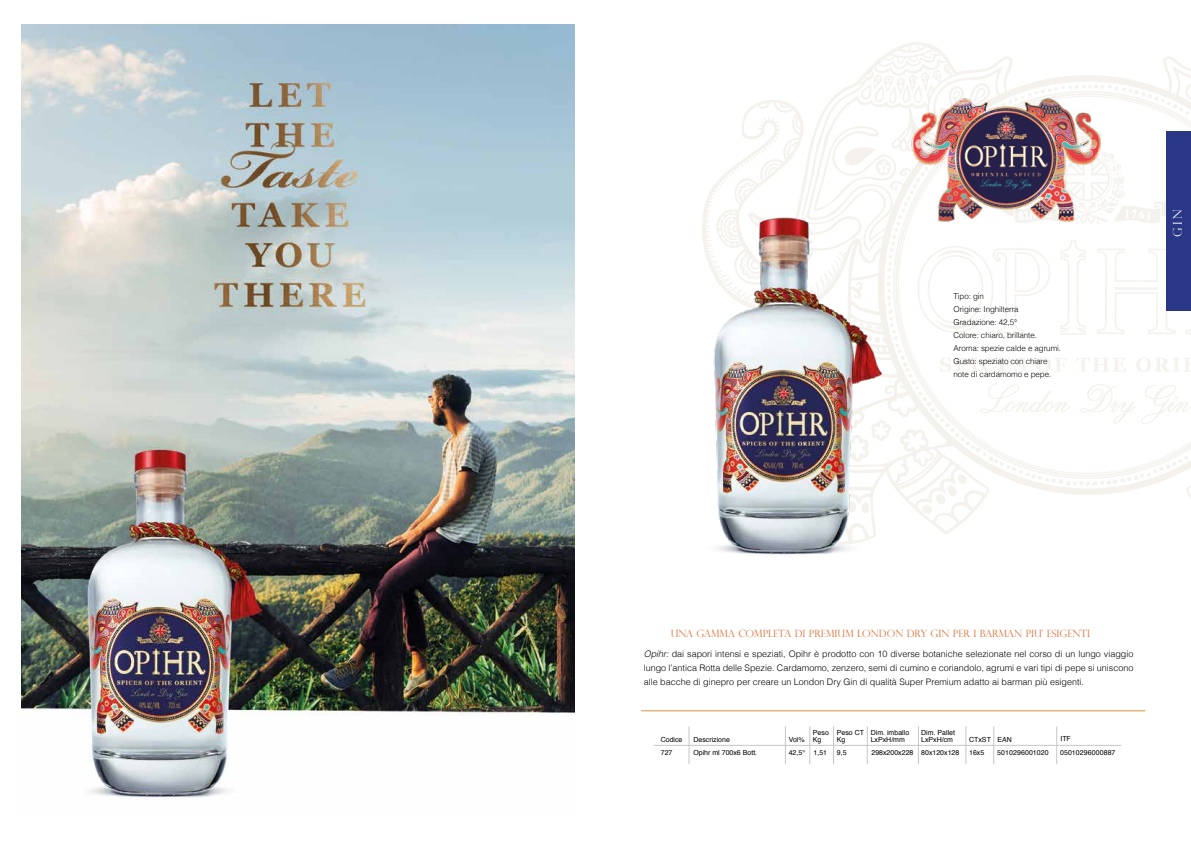
<style>
.page{position:relative;width:1191px;height:842px;background:#fff}
.page>*{position:absolute;margin:0;border:0;box-sizing:border-box;transform-origin:0 0}
.t1{font:300 12px "Perpetua Titling";color:#fff}
.t2{font:300 10px "Perpetua Titling";color:#dc692e}
.t3{font:300 9px/14px "Helvetica";color:#000;text-align:justify}
.t4{font:300 8px/13px "Helvetica";letter-spacing:-.01em;color:#000}
.t5{font:7px/7px "Helvetica";color:#000}
.s1{font-style:italic}
</style>
<div class="page">
<img style="left:21px;top:24px;width:553px;height:774px">
<svg style="left:739px;top:42px;width:452px;height:492px"></svg>
<svg style="left:980px;top:384px;width:89px;height:29px"></svg>
<svg style="left:1079px;top:384px;width:56px;height:40px"></svg>
<svg style="left:1141px;top:385px;width:50px;height:39px"></svg>
<svg style="left:939px;top:357px;width:86px;height:15px"></svg>
<svg style="left:1036px;top:357px;width:31px;height:15px"></svg>
<svg style="left:1076px;top:358px;width:50px;height:14px"></svg>
<svg style="left:1136px;top:357px;width:55px;height:15px"></svg>
<img style="left:901px;top:46px;width:209px;height:219px">
<div style="left:1166px;top:132px;width:25px;height:179px;background:#2a3787"></div>
<hr style="left:641px;top:710px;width:504px;height:1px;background:#dc8f40">
<hr style="left:689px;top:726px;width:1px;height:38px;background:#c6c6c6">
<hr style="left:785px;top:726px;width:1px;height:38px;background:#c6c6c6">
<hr style="left:809px;top:726px;width:1px;height:38px;background:#c6c6c6">
<hr style="left:833px;top:726px;width:1px;height:38px;background:#c6c6c6">
<hr style="left:867px;top:726px;width:1px;height:38px;background:#c6c6c6">
<hr style="left:918px;top:726px;width:1px;height:38px;background:#c6c6c6">
<hr style="left:965px;top:726px;width:1px;height:38px;background:#c6c6c6">
<hr style="left:993px;top:726px;width:1px;height:38px;background:#c6c6c6">
<hr style="left:1056px;top:726px;width:1px;height:38px;background:#c6c6c6">
<hr style="left:654px;top:745px;width:466px;height:1px;background:#c6c6c6">
<img style="left:702px;top:163px;width:217px;height:392px">
<p class="t4" style="left:953px;top:289px;width:109px">Tipo: gin<br>Origine: Inghilterra<br>Gradazione: 42,5°<br>Colore: chiaro, brillante.<br>Aroma: spezie calde e agrumi.<br>Gusto: speziato con chiare note di cardamomo e pepe.</p>
<h1 class="t1" style="left:1170px;top:237px;width:29px;rotate:-90deg">GIN</h1>
<p class="t2" style="left:671px;top:627px;width:421px">UNA GAMMA COMPLETA DI PREMIUM LONDON DRY GIN PER I BARMAN PIU’ ESIGENTI</p>
<p class="t3" style="left:644px;top:646px;width:491px"><span class="s1">Opihr:</span> dai sapori intensi e speziati, Opihr è prodotto con 10 diverse botaniche selezionate nel corso di un lungo viaggio lungo l’antica Rotta delle Spezie. Cardamomo, zenzero, semi di cumino e coriandolo, agrumi e vari tipi di pepe si uniscono alle bacche di ginepro per creare un London Dry Gin di qualità Super Premium adatto ai barman più esigenti.</p>
<p class="t5" style="left:813px;top:729px;width:17px">Peso<br>Kg</p>
<p class="t5" style="left:837px;top:729px;width:29px">Peso CT<br>Kg</p>
<p class="t5" style="left:997px;top:736px;width:16px">EAN</p>
<p class="t5" style="left:1060px;top:736px;width:12px">ITF</p>
<p class="t5" style="left:660px;top:736px;width:23px">Codice</p>
<p class="t5" style="left:693px;top:736px;width:38px">Descrizione</p>
<p class="t5" style="left:870px;top:729px;width:40px">Dim. imballo<br>LxPxH/mm</p>
<p class="t5" style="left:921px;top:729px;width:35px">Dim. Pallet</p>
<p class="t5" style="left:788px;top:736px;width:17px">Vol%</p>
<p class="t5" style="left:921px;top:736px;width:33px">LxPxH/cm</p>
<p class="t5" style="left:969px;top:736px;width:23px">CTxST</p>
<p class="t5" style="left:661px;top:749px;width:13px">727</p>
<p class="t5" style="left:693px;top:749px;width:65px">Opihr ml 700x6 Bott.</p>
<p class="t5" style="left:788px;top:749px;width:40px">42,5° 1,51</p>
<p class="t5" style="left:837px;top:749px;width:11px">9,5</p>
<p class="t5" style="left:871px;top:749px;width:89px">298x200x228 80x120x128</p>
<p class="t5" style="left:969px;top:749px;width:17px">16x5</p>
<p class="t5" style="left:997px;top:749px;width:53px">5010296001020</p>
<p class="t5" style="left:1060px;top:749px;width:57px">05010296000887</p>
</div>
